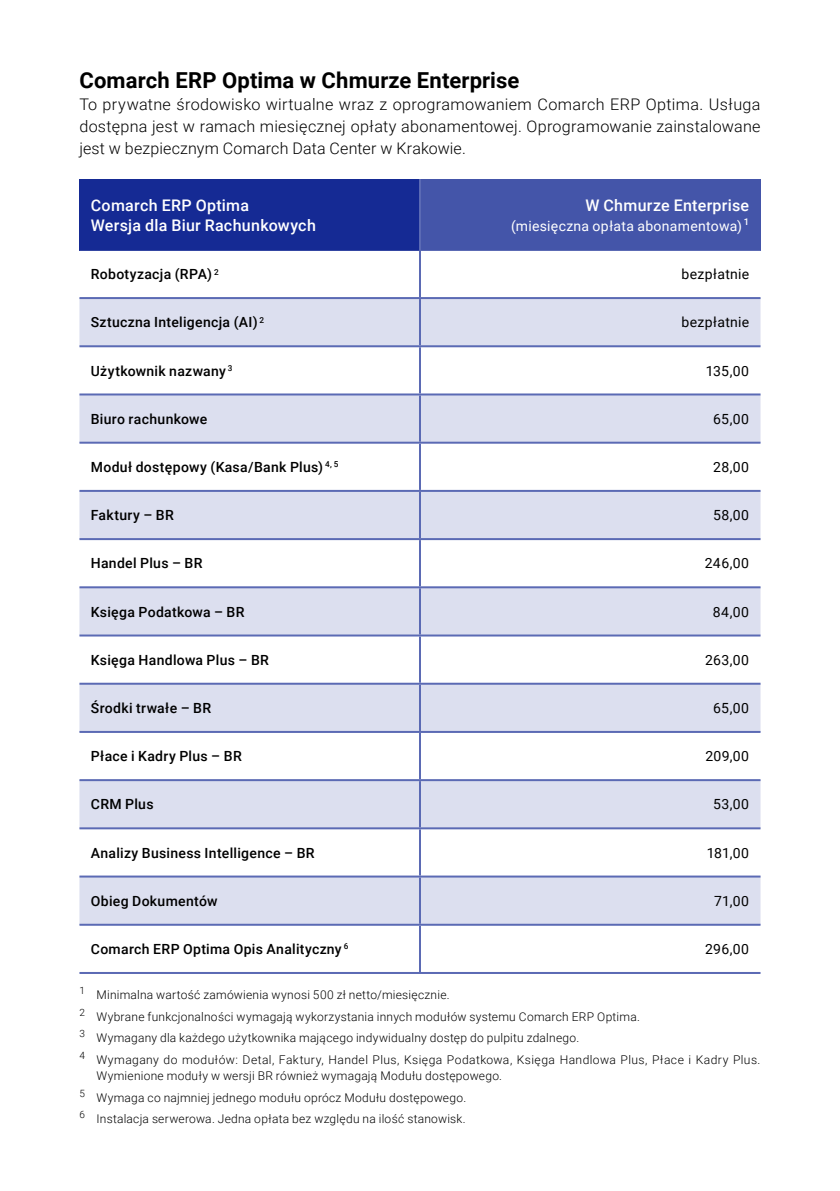
<style>
.page{position:relative;width:840px;height:1191px;background:#fff}
.page>*{position:absolute;margin:0;border:0;box-sizing:border-box;transform-origin:0 0}
.t1{font:700 22px "Roboto";letter-spacing:.005em;color:#000}
.t2{font:300 16px/22px "Roboto";letter-spacing:.01em;color:#000;text-align:justify}
.t3{font:500 16px/19.2px "Roboto";letter-spacing:.02em;color:#fff}
.t4{font:500 14px "Roboto";letter-spacing:.02em;color:#000}
.t5{font:14px "Roboto";letter-spacing:.025em;color:#000}
.t6{font:14px "Roboto";letter-spacing:.02em;color:#fff}
.t7{font:300 12px/21.6px "Roboto";letter-spacing:.025em;color:#000}
</style>
<div class="page">
<div style="left:79px;top:179px;width:341px;height:72px;background:#152a94"></div>
<div style="left:420px;top:179px;width:340px;height:72px;background:#4455a9"></div>
<svg style="left:79px;top:299px;width:681px;height:624px;fill:#dcdfef"></svg>
<hr style="left:419px;top:179px;width:2px;height:72px;background:#5b6ab4">
<hr style="left:419px;top:251px;width:2px;height:46px;background:#5b6ab4">
<hr style="left:419px;top:347px;width:2px;height:46px;background:#5b6ab4">
<hr style="left:419px;top:444px;width:2px;height:46px;background:#5b6ab4">
<hr style="left:419px;top:540px;width:2px;height:46px;background:#5b6ab4">
<hr style="left:419px;top:636px;width:2px;height:46px;background:#5b6ab4">
<hr style="left:419px;top:733px;width:2px;height:46px;background:#5b6ab4">
<hr style="left:419px;top:829px;width:2px;height:46px;background:#5b6ab4">
<hr style="left:419px;top:925px;width:2px;height:47px;background:#5b6ab4">
<hr style="left:79px;top:297px;width:341px;height:2px;background:#5b6ab4">
<hr style="left:79px;top:345px;width:341px;height:2px;background:#5b6ab4">
<hr style="left:79px;top:393px;width:341px;height:2px;background:#5b6ab4">
<hr style="left:79px;top:442px;width:341px;height:2px;background:#5b6ab4">
<hr style="left:79px;top:490px;width:341px;height:2px;background:#5b6ab4">
<hr style="left:79px;top:538px;width:341px;height:2px;background:#5b6ab4">
<hr style="left:79px;top:586px;width:341px;height:2px;background:#5b6ab4">
<hr style="left:79px;top:634px;width:341px;height:2px;background:#5b6ab4">
<hr style="left:79px;top:682px;width:341px;height:2px;background:#5b6ab4">
<hr style="left:79px;top:731px;width:341px;height:2px;background:#5b6ab4">
<hr style="left:79px;top:779px;width:341px;height:2px;background:#5b6ab4">
<hr style="left:79px;top:827px;width:341px;height:2px;background:#5b6ab4">
<hr style="left:79px;top:875px;width:341px;height:2px;background:#5b6ab4">
<hr style="left:79px;top:923px;width:341px;height:2px;background:#5b6ab4">
<hr style="left:79px;top:972px;width:341px;height:2px;background:#5b6ab4">
<hr style="left:420px;top:297px;width:340px;height:2px;background:#5b6ab4">
<hr style="left:419px;top:299px;width:2px;height:46px;background:#5b6ab4">
<hr style="left:420px;top:345px;width:340px;height:2px;background:#5b6ab4">
<hr style="left:420px;top:393px;width:340px;height:2px;background:#5b6ab4">
<hr style="left:419px;top:395px;width:2px;height:47px;background:#5b6ab4">
<hr style="left:420px;top:442px;width:340px;height:2px;background:#5b6ab4">
<hr style="left:420px;top:490px;width:340px;height:2px;background:#5b6ab4">
<hr style="left:419px;top:492px;width:2px;height:46px;background:#5b6ab4">
<hr style="left:420px;top:538px;width:340px;height:2px;background:#5b6ab4">
<hr style="left:420px;top:586px;width:340px;height:2px;background:#5b6ab4">
<hr style="left:419px;top:588px;width:2px;height:46px;background:#5b6ab4">
<hr style="left:420px;top:634px;width:340px;height:2px;background:#5b6ab4">
<hr style="left:420px;top:682px;width:340px;height:2px;background:#5b6ab4">
<hr style="left:419px;top:684px;width:2px;height:47px;background:#5b6ab4">
<hr style="left:420px;top:731px;width:340px;height:2px;background:#5b6ab4">
<hr style="left:420px;top:779px;width:340px;height:2px;background:#5b6ab4">
<hr style="left:419px;top:781px;width:2px;height:46px;background:#5b6ab4">
<hr style="left:420px;top:827px;width:340px;height:2px;background:#5b6ab4">
<hr style="left:420px;top:875px;width:340px;height:2px;background:#5b6ab4">
<hr style="left:419px;top:877px;width:2px;height:46px;background:#5b6ab4">
<hr style="left:420px;top:923px;width:340px;height:2px;background:#5b6ab4">
<hr style="left:420px;top:972px;width:340px;height:2px;background:#5b6ab4">
<h1 class="t1" style="left:79px;top:65px;width:441px">Comarch ERP Optima w Chmurze Enterprise</h1>
<h2 class="t2" style="left:79px;top:93px;width:682px">To prywatne środowisko wirtualne wraz z oprogramowaniem Comarch ERP Optima. Usługa dostępna jest w ramach miesięcznej opłaty abonamentowej. Oprogramowanie zainstalowane jest w bezpiecznym Comarch Data Center w Krakowie.</h2>
<h2 class="t3" style="left:91px;top:195px;width:226px">Comarch ERP Optima<br>Wersja dla Biur Rachunkowych</h2>
<h2 class="t3" style="left:585px;top:195px;width:165px">W Chmurze Enterprise</h2>
<p class="t6" style="left:511px;top:216px;width:239px">(miesięczna opłata abonamentowa) <sup>1</sup></p>
<p class="t4" style="left:91px;top:264px;width:129px">Robotyzacja (RPA) <sup>2</sup></p>
<p class="t5" style="left:681px;top:264px;width:69px">bezpłatnie</p>
<p class="t4" style="left:91px;top:313px;width:175px">Sztuczna Inteligencja (AI) <sup>2</sup></p>
<p class="t5" style="left:681px;top:313px;width:69px">bezpłatnie</p>
<p class="t4" style="left:91px;top:361px;width:143px">Użytkownik nazwany <sup>3</sup></p>
<p class="t5" style="left:705px;top:361px;width:45px">135,00</p>
<p class="t4" style="left:91px;top:409px;width:118px">Biuro rachunkowe</p>
<p class="t5" style="left:712px;top:409px;width:37px">65,00</p>
<p class="t4" style="left:91px;top:457px;width:249px">Moduł dostępowy (Kasa/Bank Plus) <sup>4,</sup> <sup>5</sup></p>
<p class="t5" style="left:712px;top:457px;width:37px">28,00</p>
<p class="t4" style="left:91px;top:505px;width:85px">Faktury – BR</p>
<p class="t5" style="left:712px;top:505px;width:38px">58,00</p>
<p class="t4" style="left:91px;top:553px;width:113px">Handel Plus – BR</p>
<p class="t5" style="left:704px;top:553px;width:46px">246,00</p>
<p class="t4" style="left:91px;top:602px;width:155px">Księga Podatkowa – BR</p>
<p class="t5" style="left:712px;top:602px;width:38px">84,00</p>
<p class="t4" style="left:91px;top:650px;width:179px">Księga Handlowa Plus – BR</p>
<p class="t5" style="left:704px;top:650px;width:46px">263,00</p>
<p class="t4" style="left:91px;top:698px;width:122px">Środki trwałe – BR</p>
<p class="t5" style="left:712px;top:698px;width:37px">65,00</p>
<p class="t4" style="left:91px;top:746px;width:152px">Płace i Kadry Plus – BR</p>
<p class="t5" style="left:705px;top:746px;width:45px">209,00</p>
<p class="t4" style="left:91px;top:794px;width:64px">CRM Plus</p>
<p class="t5" style="left:712px;top:794px;width:38px">53,00</p>
<p class="t4" style="left:91px;top:843px;width:225px">Analizy Business Intelligence – BR</p>
<p class="t5" style="left:706px;top:843px;width:44px">181,00</p>
<p class="t4" style="left:91px;top:891px;width:128px">Obieg Dokumentów</p>
<p class="t5" style="left:713px;top:891px;width:37px">71,00</p>
<p class="t4" style="left:91px;top:939px;width:259px">Comarch ERP Optima Opis Analityczny <sup>6</sup></p>
<p class="t5" style="left:704px;top:939px;width:46px">296,00</p>
<p class="t7" style="left:79px;top:983px;width:682px"><sup>1</sup> Minimalna wartość zamówienia wynosi 500 zł netto/miesięcznie.<br><sup>2</sup> Wybrane funkcjonalności wymagają wykorzystania innych modułów systemu Comarch ERP Optima.<br><sup>3</sup> Wymagany dla każdego użytkownika mającego indywidualny dostęp do pulpitu zdalnego.<br><sup>4</sup> Wymagany do modułów: Detal, Faktury, Handel Plus, Księga Podatkowa, Księga Handlowa Plus, Płace i Kadry Plus.</p>
<p class="t7" style="left:79px;top:1064px;width:424px;text-indent:17px">Wymienione moduły w wersji BR również wymagają Modułu dostępowego.<br><sup>5</sup> Wymaga co najmniej jednego modułu oprócz Modułu dostępowego.<br><sup>6</sup> Instalacja serwerowa. Jedna opłata bez względu na ilość stanowisk.</p>
</div>
